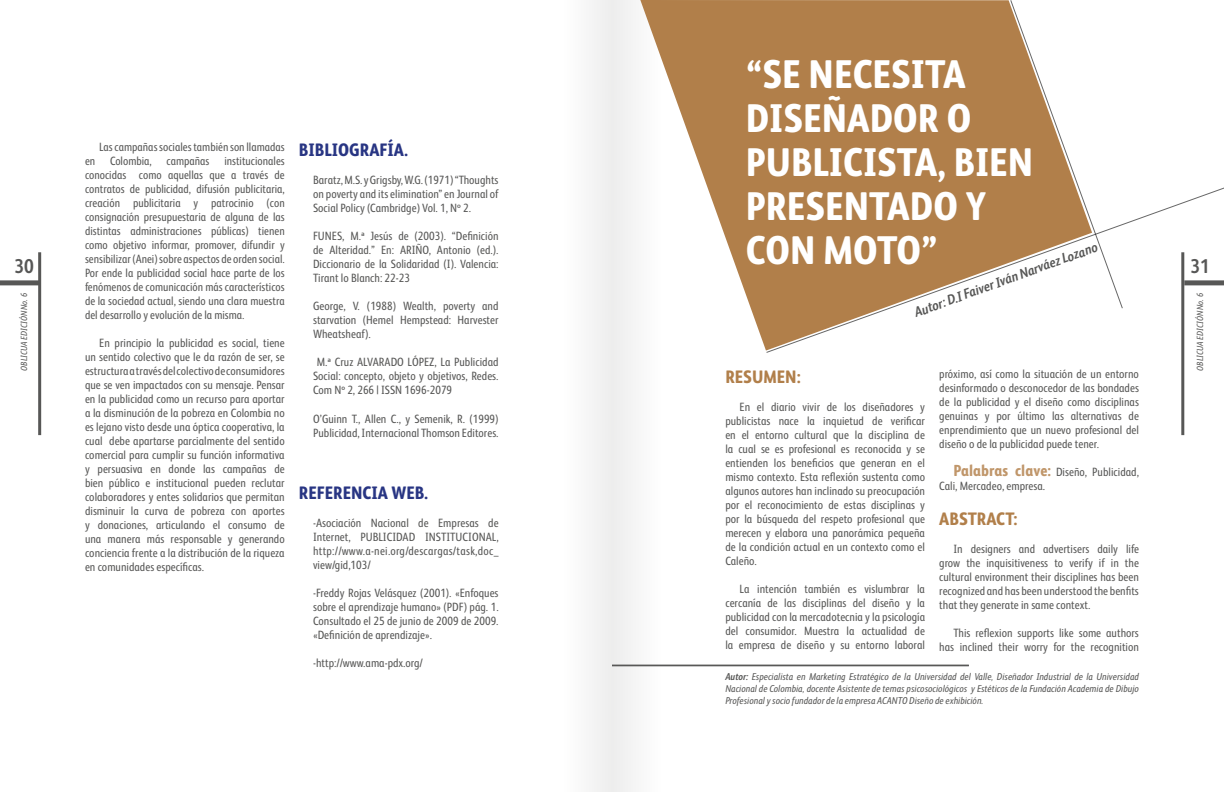
<style>
.page{position:relative;width:1224px;height:792px;background:#fff}
.page>*{position:absolute;margin:0;border:0;box-sizing:border-box;transform-origin:0 0}
.t1{font:800 40px/44px "FS Albert Pro Narrow";color:#fff}
.t2{font:700 20px "FS Albert Pro Narrow";color:#575756}
.t3{font:800 18px "FS Albert Pro Narrow";color:#283583}
.t4{font:800 18px "FS Albert Pro Narrow";color:#b17f4a}
.t5{font:italic 700 14px "FS Albert Pro Narrow";color:#575756}
.t6{font:12px/14px "FS Albert Pro Narrow";color:#575756;text-align:justify}
.t7{font:italic 10px/12px "FS Albert Pro Narrow";color:#575756;text-align:justify}
.t8{font:italic 9px "FS Albert Pro Narrow";color:#575756}
.s1{font-weight:800;font-size:16px;color:#c0966a}
.s2{font-weight:700}
</style>
<div class="page">
<hr style="left:38px;top:252px;width:3px;height:183px;background:#575756">
<hr style="left:1181px;top:252px;width:3px;height:183px;background:#575756">
<div style="left:0;top:280px;width:40px;height:5px;background:#575756"></div>
<div style="left:562px;top:0;width:50px;height:792px;background:#f6f6f6"></div>
<div style="left:612px;top:0;width:50px;height:792px;background:#f4f4f4"></div>
<hr style="left:612px;top:665px;width:357px;height:1px;background:#575756">
<hr style="left:612px;top:666px;width:357px;height:1px;background:#575756">
<svg style="left:640px;top:0;width:369px;height:351px;fill:#b17f4a"></svg>
<svg style="left:765px;top:164px;width:459px;height:190px"></svg>
<svg style="left:1009px;top:0;width:115px;height:309px"></svg>
<h1 class="t1" style="left:746px;top:50px;width:289px">“SE NECESITA<br>DISEÑADOR O<br>PUBLICISTA, BIEN<br>PRESENTADO Y<br>CON MOTO”</h1>
<h3 class="t3" style="left:299px;top:136px;width:111px">BIBLIOGRAFÍA.</h3>
<p class="t6" style="left:313px;top:172px;width:187px">Baratz, M.S. y Grigsby, W.G. (1971) “Thoughts on poverty and its elimination” en Journal of Social Policy (Cambridge) Vol. 1, Nº 2.</p>
<p class="t6" style="left:313px;top:228px;width:187px">FUNES, M.ª Jesús de (2003). “Definición de Alteridad.” En: ARIÑO, Antonio (ed.).<br>Diccionario de la Solidaridad (I). Valencia:<br>Tirant lo Blanch: 22-23</p>
<p class="t6" style="left:313px;top:298px;width:187px">George, V. (1988) Wealth, poverty and starvation (Hemel Hempstead: Harvester Wheatsheaf).</p>
<p class="t6" style="left:313px;top:355px;width:187px;text-indent:4px">M.ª Cruz ALVARADO LÓPEZ, La Publicidad Social: concepto, objeto y objetivos, Redes.<br>Com Nº 2, 266 | ISSN 1696-2079</p>
<p class="t6" style="left:313px;top:411px;width:187px">O’Guinn T., Allen C., y Semenik, R. (1999)<br>Publicidad, Internacional Thomson Editores.</p>
<p class="t6" style="left:85px;top:139px;width:201px;text-indent:14px">Las campañas sociales también son llamadas en Colombia, campañas institucionales conocidas como aquellas que a través de contratos de publicidad, difusión publicitaria, creación publicitaria y patrocinio (con consignación presupuestaria de alguna de las distintas administraciones públicas) tienen como objetivo informar, promover, difundir y sensibilizar (Anei) sobre aspectos de orden social.<br>Por ende la publicidad social hace parte de los fenómenos de comunicación más característicos de la sociedad actual, siendo una clara muestra del desarrollo y evolución de la misma.</p>
<p class="t6" style="left:85px;top:335px;width:201px;text-indent:14px">En principio la publicidad es social, tiene un sentido colectivo que le da razón de ser, se estructura a través del colectivo de consumidores que se ven impactados con su mensaje. Pensar en la publicidad como un recurso para aportar a la disminución de la pobreza en Colombia no es lejano visto desde una óptica cooperativa, la cual debe apartarse parcialmente del sentido comercial para cumplir su función informativa y persuasiva en donde las campañas de bien público e institucional pueden reclutar colaboradores y entes solidarios que permitan disminuir la curva de pobreza con aportes y donaciones, articulando el consumo de una manera más responsable y generando conciencia frente a la distribución de la riqueza en comunidades específicas.</p>
<p class="t5" style="left:912px;top:303px;width:195px;rotate:-20deg">Autor: D.I Faiver Iván Narváez Lozano</p>
<h2 class="t2" style="left:14px;top:251px;width:21px">30</h2>
<h2 class="t2" style="left:1190px;top:251px;width:21px">31</h2>
<p class="t8" style="left:18px;top:371px;width:79px;rotate:-90deg">OBLICUA EDICIÓN No. 6</p>
<p class="t8" style="left:1194px;top:371px;width:79px;rotate:-90deg">OBLICUA EDICIÓN No. 6</p>
<p class="t6" style="left:939px;top:366px;width:201px">próximo, así como la situación de un entorno desinformado o desconocedor de las bondades de la publicidad y el diseño como disciplinas genuinas y por último las alternativas de enprendimiento que un nuevo profesional del diseño o de la publicidad puede tener.</p>
<p class="t6" style="left:939px;top:465px;width:201px;text-indent:14px"><span class="s1">Palabras clave:</span> Diseño, Publicidad,<br>Cali, Mercadeo, empresa.</p>
<h3 class="t4" style="left:939px;top:505px;width:80px">ABSTRACT:</h3>
<p class="t6" style="left:939px;top:541px;width:201px;text-indent:14px">In designers and advertisers daily life grow the inquisitiveness to verify if in the cultural environment their disciplines has been recognized and has been understood the benfits that they generate in same context.</p>
<p class="t6" style="left:939px;top:625px;width:201px;text-align:right">This reflexion supports like some authors has inclined their worry for the recognition</p>
<p class="t7" style="left:725px;top:670px;width:415px"><span class="s2">Autor:</span> Especialista en Marketing Estratégico de la Universidad del Valle, Diseñador Industrial de la Universidad Nacional de Colombia, docente Asistente de temas psicosociológicos y Estéticos de la Fundación Academia de Dibujo Profesional y socio fundador de la empresa ACANTO Diseño de exhibición.</p>
<h3 class="t4" style="left:725px;top:363px;width:77px">RESUMEN:</h3>
<p class="t6" style="left:725px;top:399px;width:201px;text-indent:14px">En el diario vivir de los diseñadores y publicistas nace la inquietud de verificar en el entorno cultural que la disciplina de la cual se es profesional es reconocida y se entienden los beneficios que generan en el mismo contexto. Esta reflexión sustenta como algunos autores han inclinado su preocupación por el reconocimiento de estas disciplinas y por la búsqueda del respeto profesional que merecen y elabora una panorámica pequeña de la condición actual en un contexto como el Caleño.</p>
<p class="t6" style="left:725px;top:581px;width:201px;text-indent:14px">La intención también es vislumbrar la cercanía de las disciplinas del diseño y la publicidad con la mercadotecnia y la psicología del consumidor. Muestra la actualidad de la empresa de diseño y su entorno laboral</p>
<h3 class="t3" style="left:299px;top:479px;width:131px">REFERENCIA WEB.</h3>
<p class="t6" style="left:313px;top:515px;width:187px">-Asociación Nacional de Empresas de Internet, PUBLICIDAD INSTITUCIONAL, http://www.a-nei.org/descargas/task,doc_ view/gid,103/</p>
<p class="t6" style="left:313px;top:585px;width:187px">-Freddy Rojas Velásquez (2001). «Enfoques sobre el aprendizaje humano» (PDF) pág. 1.<br>Consultado el 25 de junio de 2009 de 2009. «Definición de aprendizaje».</p>
<p class="t6" style="left:313px;top:656px;width:111px">-http://www.ama-pdx.org/</p>
</div>
